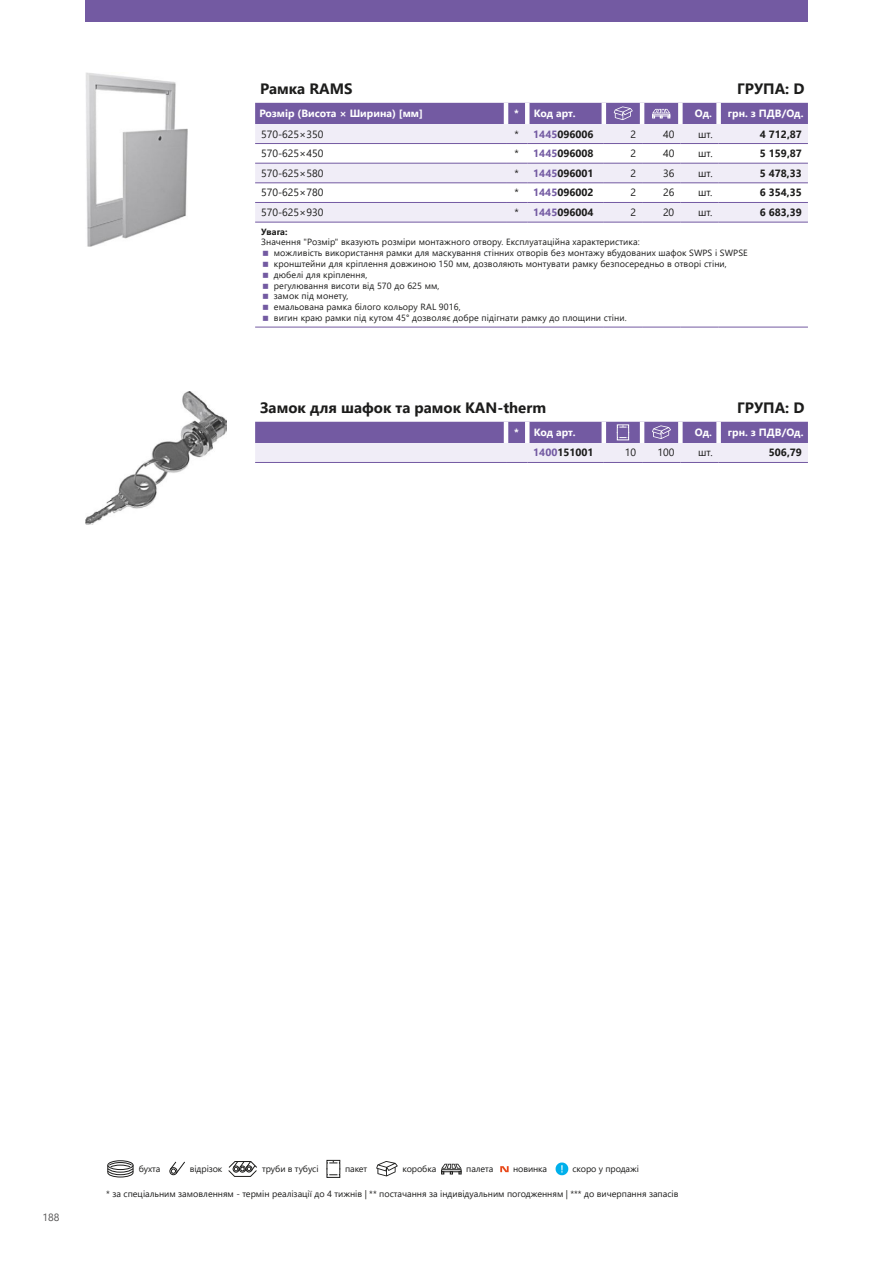
<style>
.page{position:relative;width:893px;height:1263px;background:#fff}
.page>*{position:absolute;margin:0;border:0;box-sizing:border-box;transform-origin:0 0}
.t1{font:700 15px "Segoe UI";color:#1c1c1b}
.t2{font:700 10.5px "Segoe UI";color:#1c1c1b}
.t3{font:10.5px "Segoe UI";color:#1c1c1b}
.t4{font:700 10.5px "Segoe UI";color:#fff}
.t5{font:10.5px "Segoe UI";color:#575656}
.t6{font:9px/10.8px "Segoe UI";letter-spacing:.01em;color:#1c1c1b}
.t7{font:9px "Segoe UI";letter-spacing:-.01em;color:#1c1c1b}
.t8{font:700 9px "Segoe UI";color:#1c1c1b}
.s1{font-weight:400}
.s2{color:#735aa2}
</style>
<div class="page">
<div style="left:107px;top:1160px;width:26px;height:10px;border:1px solid #1c1c1b;border-radius:50%"></div>
<svg style="left:107px;top:1162px;width:27px;height:16px"></svg>
<div style="left:169px;top:1167px;width:8px;height:8px;border:1px solid #1c1c1b;border-radius:50%"></div>
<svg style="left:169px;top:1161px;width:16px;height:13px"></svg>
<svg style="left:228px;top:1161px;width:29px;height:16px"></svg>
<svg style="left:326px;top:1159px;width:15px;height:19px"></svg>
<svg style="left:376px;top:1161px;width:22px;height:15px"></svg>
<svg style="left:441px;top:1164px;width:21px;height:10px"></svg>
<svg style="left:500px;top:1166px;width:9px;height:6px"></svg>
<svg style="left:556px;top:1162px;width:12px;height:13px"></svg>
<div style="left:85px;top:0;width:723px;height:21px;background:#735aa2"></div>
<svg style="left:255px;top:124px;width:553px;height:98px;fill:#f0edf7"></svg>
<hr style="left:255px;top:143px;width:251px;height:1px;background:#735aa2">
<hr style="left:255px;top:163px;width:251px;height:1px;background:#735aa2">
<hr style="left:255px;top:183px;width:251px;height:1px;background:#735aa2">
<hr style="left:255px;top:202px;width:251px;height:1px;background:#735aa2">
<svg style="left:506px;top:143px;width:21px;height:1px"></svg>
<svg style="left:506px;top:163px;width:21px;height:1px"></svg>
<svg style="left:506px;top:183px;width:21px;height:1px"></svg>
<svg style="left:506px;top:202px;width:21px;height:1px"></svg>
<hr style="left:527px;top:143px;width:77px;height:1px;background:#735aa2">
<hr style="left:527px;top:163px;width:77px;height:1px;background:#735aa2">
<hr style="left:527px;top:183px;width:77px;height:1px;background:#735aa2">
<hr style="left:527px;top:202px;width:77px;height:1px;background:#735aa2">
<hr style="left:604px;top:143px;width:38px;height:1px;background:#735aa2">
<hr style="left:604px;top:163px;width:38px;height:1px;background:#735aa2">
<hr style="left:604px;top:183px;width:38px;height:1px;background:#735aa2">
<hr style="left:604px;top:202px;width:38px;height:1px;background:#735aa2">
<hr style="left:642px;top:143px;width:38px;height:1px;background:#735aa2">
<hr style="left:642px;top:163px;width:38px;height:1px;background:#735aa2">
<hr style="left:642px;top:183px;width:38px;height:1px;background:#735aa2">
<hr style="left:642px;top:202px;width:38px;height:1px;background:#735aa2">
<hr style="left:680px;top:143px;width:39px;height:1px;background:#735aa2">
<hr style="left:719px;top:143px;width:89px;height:1px;background:#735aa2">
<hr style="left:680px;top:163px;width:39px;height:1px;background:#735aa2">
<hr style="left:719px;top:163px;width:89px;height:1px;background:#735aa2">
<hr style="left:680px;top:183px;width:39px;height:1px;background:#735aa2">
<hr style="left:719px;top:183px;width:89px;height:1px;background:#735aa2">
<hr style="left:680px;top:202px;width:39px;height:1px;background:#735aa2">
<hr style="left:719px;top:202px;width:89px;height:1px;background:#735aa2">
<hr style="left:255px;top:222px;width:251px;height:1px;background:#735aa2">
<svg style="left:506px;top:222px;width:21px;height:1px"></svg>
<hr style="left:527px;top:222px;width:77px;height:1px;background:#735aa2">
<hr style="left:604px;top:222px;width:38px;height:1px;background:#735aa2">
<hr style="left:642px;top:222px;width:38px;height:1px;background:#735aa2">
<hr style="left:680px;top:222px;width:39px;height:1px;background:#735aa2">
<hr style="left:719px;top:222px;width:89px;height:1px;background:#735aa2">
<hr style="left:255px;top:327px;width:251px;height:1px;background:#735aa2">
<svg style="left:506px;top:327px;width:21px;height:1px"></svg>
<hr style="left:527px;top:327px;width:77px;height:1px;background:#735aa2">
<hr style="left:604px;top:327px;width:38px;height:1px;background:#735aa2">
<hr style="left:642px;top:327px;width:38px;height:1px;background:#735aa2">
<hr style="left:680px;top:327px;width:39px;height:1px;background:#735aa2">
<hr style="left:719px;top:327px;width:89px;height:1px;background:#735aa2">
<svg style="left:255px;top:103px;width:553px;height:21px;background:#7b64a7"></svg>
<img style="left:86px;top:72px;width:102px;height:175px">
<svg style="left:255px;top:422px;width:553px;height:41px;background:#b1a3cc"></svg>
<img style="left:85px;top:391px;width:142px;height:133px">
<h1 class="t1" style="left:260px;top:75px;width:94px">Рамка RAMS</h1>
<h1 class="t1" style="left:737px;top:75px;width:69px">ГРУПА: D</h1>
<p class="t4" style="left:259px;top:104px;width:165px">Розмір (Висота × Ширина) [мм]</p>
<p class="t4" style="left:514px;top:109px;width:63px">* Код арт.</p>
<p class="t4" style="left:695px;top:104px;width:110px">Од. грн. з ПДВ/Од.</p>
<p class="t3" style="left:261px;top:128px;width:64px">570-625×350</p>
<p class="t2" style="left:514px;top:130px;width:81px"><span class="s1">*</span> <span class="s2">1445</span>096006</p>
<p class="t3" style="left:630px;top:128px;width:7px">2</p>
<p class="t3" style="left:663px;top:128px;width:13px">40</p>
<p class="t3" style="left:698px;top:124px;width:16px">шт.</p>
<p class="t2" style="left:760px;top:124px;width:43px">4 712,87</p>
<p class="t3" style="left:261px;top:147px;width:64px">570-625×450</p>
<p class="t2" style="left:514px;top:149px;width:81px"><span class="s1">*</span> <span class="s2">1445</span>096008</p>
<p class="t3" style="left:630px;top:147px;width:7px">2</p>
<p class="t3" style="left:663px;top:147px;width:13px">40</p>
<p class="t3" style="left:698px;top:144px;width:16px">шт.</p>
<p class="t2" style="left:760px;top:144px;width:43px">5 159,87</p>
<p class="t3" style="left:261px;top:167px;width:64px">570-625×580</p>
<p class="t2" style="left:514px;top:169px;width:81px"><span class="s1">*</span> <span class="s2">1445</span>096001</p>
<p class="t3" style="left:630px;top:167px;width:7px">2</p>
<p class="t3" style="left:663px;top:167px;width:13px">36</p>
<p class="t3" style="left:698px;top:163px;width:16px">шт.</p>
<p class="t2" style="left:760px;top:163px;width:43px">5 478,33</p>
<p class="t3" style="left:261px;top:187px;width:64px">570-625×780</p>
<p class="t2" style="left:514px;top:189px;width:81px"><span class="s1">*</span> <span class="s2">1445</span>096002</p>
<p class="t3" style="left:630px;top:187px;width:7px">2</p>
<p class="t3" style="left:663px;top:187px;width:13px">26</p>
<p class="t3" style="left:698px;top:183px;width:16px">шт.</p>
<p class="t2" style="left:760px;top:183px;width:43px">6 354,35</p>
<p class="t3" style="left:261px;top:206px;width:64px">570-625×930</p>
<p class="t2" style="left:514px;top:208px;width:81px"><span class="s1">*</span> <span class="s2">1445</span>096004</p>
<p class="t3" style="left:630px;top:206px;width:7px">2</p>
<p class="t3" style="left:663px;top:206px;width:13px">20</p>
<p class="t3" style="left:698px;top:202px;width:16px">шт.</p>
<p class="t2" style="left:760px;top:202px;width:43px">6 683,39</p>
<p class="t8" style="left:261px;top:223px;width:28px">Увага:</p>
<p class="t6" style="left:274px;top:236px;width:475px;text-indent:-13px">Значення "Розмір" вказують розміри монтажного отвору. Експлуатаційна характеристика:<br>можливість використання рамки для маскування стінних отворів без монтажу вбудованих шафок SWPS і SWPSE кронштейни для кріплення довжиною 150 мм, дозволяють монтувати рамку безпосередньо в отворі стіни, дюбелі для кріплення,<br>регулювання висоти від 570 до 625 мм,<br>замок під монету,<br>емальована рамка білого кольору RAL 9016,<br>вигин краю рамки під кутом 45° дозволяє добре підігнати рамку до площини стіни.</p>
<h1 class="t1" style="left:260px;top:394px;width:287px">Замок для шафок та рамок KAN-therm</h1>
<h1 class="t1" style="left:737px;top:394px;width:69px">ГРУПА: D</h1>
<p class="t4" style="left:514px;top:428px;width:63px">* Код арт.</p>
<p class="t4" style="left:695px;top:423px;width:110px">Од. грн. з ПДВ/Од.</p>
<p class="t2" style="left:533px;top:449px;width:62px"><span class="s2">1400</span>151001</p>
<p class="t3" style="left:625px;top:447px;width:13px">10</p>
<p class="t3" style="left:657px;top:447px;width:18px">100</p>
<p class="t3" style="left:698px;top:443px;width:16px">шт.</p>
<p class="t2" style="left:769px;top:443px;width:35px">506,79</p>
<p class="t5" style="left:43px;top:1211px;width:18px">188</p>
<p class="t6" style="left:139px;top:1163px;width:23px">бухта</p>
<p class="t7" style="left:190px;top:1160px;width:34px">відрізок</p>
<p class="t7" style="left:262px;top:1160px;width:58px">труби в тубусі</p>
<p class="t6" style="left:345px;top:1163px;width:24px">пакет</p>
<p class="t7" style="left:402px;top:1160px;width:35px">коробка</p>
<p class="t6" style="left:466px;top:1163px;width:29px">палета</p>
<p class="t7" style="left:513px;top:1160px;width:36px">новинка</p>
<p class="t7" style="left:573px;top:1160px;width:68px">скоро у продажі</p>
<p class="t6" style="left:106px;top:1188px;width:574px">* за спеціальним замовленням - термін реалізації до 4 тижнів | ** постачання за індивідуальним погодженням | *** до вичерпання запасів</p>
</div>
